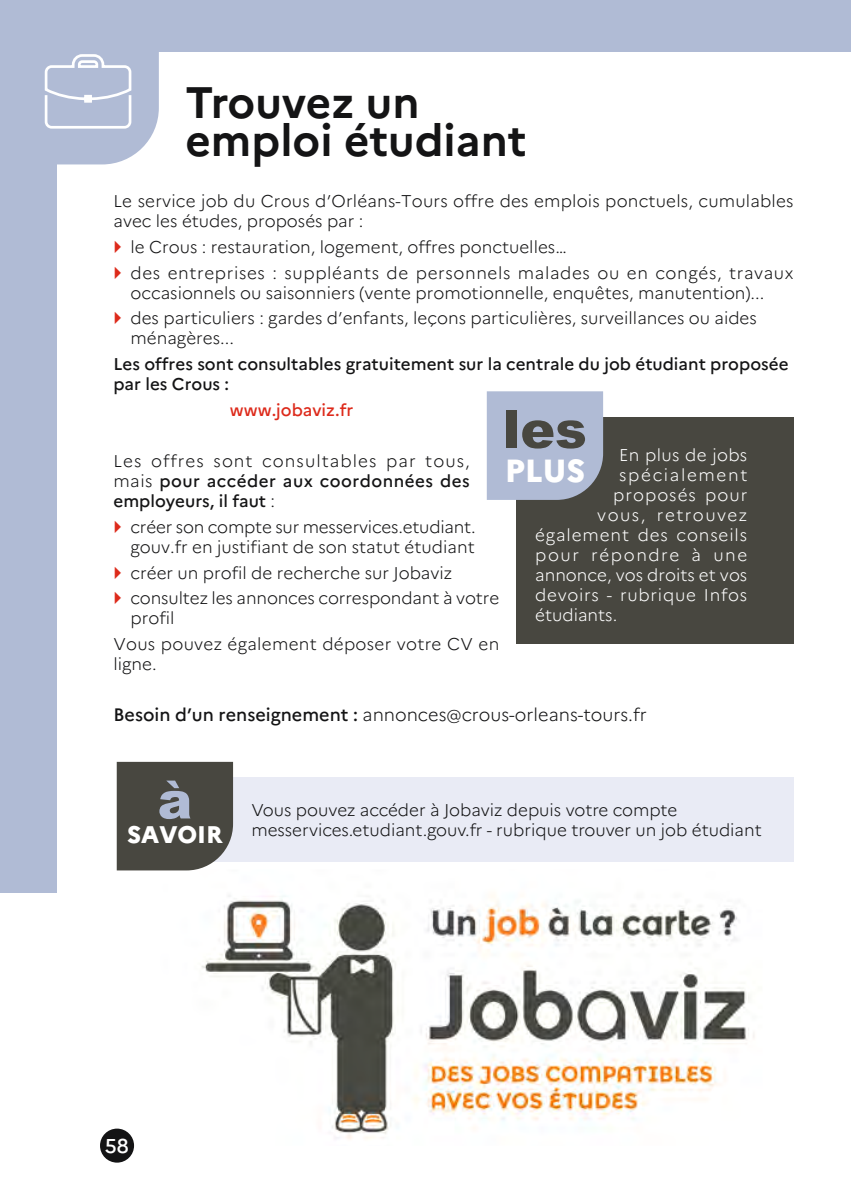
<style>
.page{position:relative;width:851px;height:1191px;background:#fff}
.page>*{position:absolute;margin:0;border:0;box-sizing:border-box;transform-origin:0 0}
.t1{font:900 52px "Arial";color:#484740}
.t2{font:900 52px "Arial";color:#b0bbd5}
.t3{font:700 44px/38px "Marianne";color:#141415}
.t4{font:800 32px "Marianne";color:#fff}
.t5{font:800 24px "Marianne";color:#fff}
.t6{font:500 20px "Marianne";color:#fff}
.t7{font:300 18px "Marianne";color:#141415}
.t8{font:300 17px/25.6px "Marianne";color:#141415}
.t9{font:500 17px/20px "Marianne";color:#141415}
.t10{font:300 17px/25.6px "Marianne";letter-spacing:.035em;color:#141415}
.t11{font:300 17px "Marianne";letter-spacing:.05em;color:#fff}
.t12{font:300 17px "Marianne";color:#fff}
.t13{font:300 17px "Marianne";letter-spacing:.09em;color:#fff}
.t14{font:500 17px "Marianne";color:#dd2a1b}
.t15{font:300 17px "Marianne";letter-spacing:.085em;color:#fff}
.t16{font:300 17px "Marianne";letter-spacing:.015em;color:#fff}
.t17{font:300 17px "Marianne";letter-spacing:.095em;color:#fff}
.s1{font-weight:300}
.s2{font-weight:500}
</style>
<div class="page">
<div style="left:100px;top:1128px;width:34px;height:34px;background:#141415;border-radius:50%"></div>
<img style="left:148px;top:870px;width:607px;height:269px">
<div style="left:0;top:0;width:57px;height:893px;background:#b0bbd5"></div>
<div style="left:0;top:0;width:850px;height:51px;background:#b0bbd5"></div>
<svg style="left:44px;top:51px;width:115px;height:113px"></svg>
<div style="left:516px;top:417px;width:278px;height:227px;background:#484740"></div>
<svg style="left:486px;top:391px;width:117px;height:109px;background:#aeb8d0"></svg>
<div style="left:194px;top:777px;width:600px;height:85px;background:#e9ebf5"></div>
<div style="left:117px;top:762px;width:116px;height:108px;background:#484740"></div>
<hr style="left:850px;top:0;width:1px;height:51px;background:#c09630">
<h2 class="t3" style="left:185px;top:83px;width:343px">Trouvez un emploi étudiant</h2>
<p class="t8" style="left:113px;top:191px;width:681px;line-height:20px">Le service job du Crous d’Orléans-Tours offre des emplois ponctuels, cumulables avec les études, proposés par :</p>
<p class="t10" style="left:130px;top:234px;width:664px">le Crous : restauration, logement, offres ponctuelles…<br>des entreprises : suppléants de personnels malades ou en congés, travaux</p>
<p class="t8" style="left:130px;top:280px;width:635px">occasionnels ou saisonniers (vente promotionnelle, enquêtes, manutention)... des particuliers : gardes d’enfants, leçons particulières, surveillances ou aides</p>
<p class="t8" style="left:130px;top:325px;width:105px">ménagères...</p>
<p class="t9" style="left:113px;top:354px;width:676px">Les offres sont consultables gratuitement sur la centrale du job étudiant proposée par les Crous :</p>
<p class="t14" style="left:230px;top:399px;width:125px">www.jobaviz.fr</p>
<p class="t9" style="left:113px;top:451px;width:357px;text-align:justify"><span class="s1">Les offres sont consultables par tous, mais</span> pour accéder aux coordonnées des employeurs, il faut <span class="s1">:</span></p>
<p class="t8" style="left:130px;top:517px;width:346px;line-height:20px">créer son compte sur messervices.etudiant. gouv.fr en justifiant de son statut étudiant</p>
<p class="t8" style="left:130px;top:559px;width:370px">créer un profil de recherche sur Jobaviz consultez les annonces correspondant à votre</p>
<p class="t8" style="left:113px;top:605px;width:387px;text-indent:17px">profil<br>Vous pouvez également déposer votre CV en</p>
<p class="t8" style="left:113px;top:651px;width:45px">ligne.</p>
<p class="t7" style="left:113px;top:704px;width:535px"><span class="s2">Besoin d’un renseignement :</span> annonces@crous-orleans-tours.fr</p>
<h1 class="t1" style="left:503px;top:391px;width:85px">les</h1>
<h3 class="t4" style="left:504px;top:451px;width:82px">PLUS</h3>
<p class="t16" style="left:619px;top:444px;width:130px">En plus de jobs</p>
<p class="t17" style="left:619px;top:464px;width:130px">spécialement</p>
<p class="t11" style="left:613px;top:484px;width:136px">proposés pour</p>
<p class="t15" style="left:597px;top:504px;width:151px">vous, retrouvez</p>
<p class="t11" style="left:535px;top:524px;width:213px">également des conseils</p>
<p class="t13" style="left:535px;top:544px;width:213px">pour répondre à une</p>
<p class="t12" style="left:535px;top:564px;width:214px">annonce, vos droits et vos</p>
<p class="t11" style="left:535px;top:584px;width:213px">devoirs - rubrique Infos</p>
<p class="t12" style="left:535px;top:604px;width:84px">étudiants.</p>
<h1 class="t2" style="left:157px;top:762px;width:36px">à</h1>
<h3 class="t5" style="left:127px;top:820px;width:97px">SAVOIR</h3>
<p class="t8" style="left:251px;top:797px;width:427px">Vous pouvez accéder à Jobaviz depuis votre compte</p>
<p class="t8" style="left:251px;top:817px;width:512px">messervices.etudiant.gouv.fr - rubrique trouver un job étudiant</p>
<p class="t6" style="left:105px;top:1133px;width:25px">58</p>
</div>
